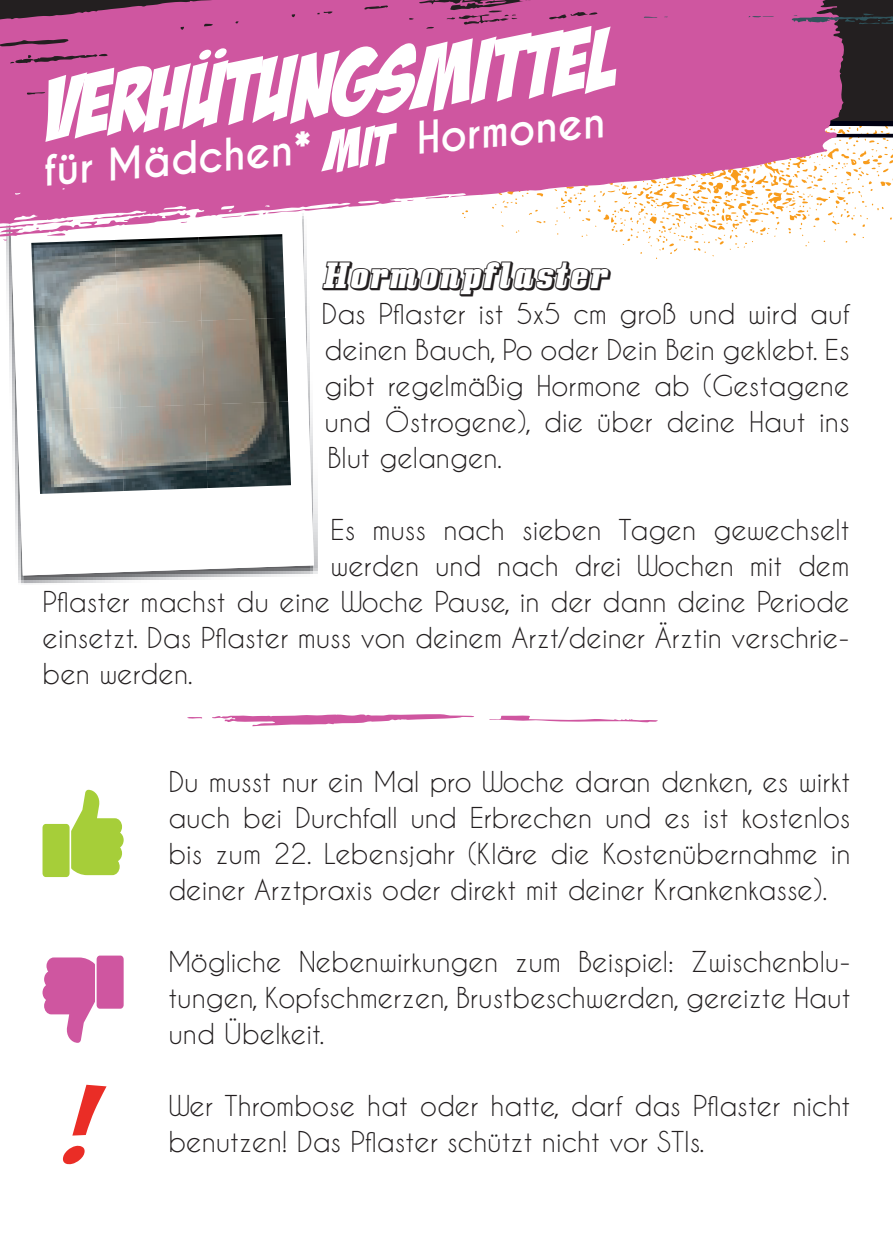
<style>
.page{position:relative;width:893px;height:1259px;background:#fff}
.page>*{position:absolute;margin:0;border:0;box-sizing:border-box;transform-origin:0 0}
.t1{font:90px "Bada Boom BB";color:#fff}
.t2{font:700 42px "Caviar Dreams";color:#fff}
.t3{font:36px "Bullpen Three D";color:#231f20}
.t4{font:27px/36px "Caviar Dreams";color:#231f20;text-align:justify}
.s1{font-family:"Bada Boom BB";font-weight:400;font-size:57px}
</style>
<div class="page">
<svg style="left:489px;top:715px;width:169px;height:8px"></svg>
<hr style="left:187px;top:716px;width:16px;height:3px;background:#cf56a0;border-radius:50%">
<svg style="left:212px;top:714px;width:262px;height:12px"></svg>
<svg style="left:71px;top:790px;width:53px;height:85px"></svg>
<div style="left:43px;top:824px;width:27px;height:53px;background:#a6ce39;border-radius:3px"></div>
<svg style="left:63px;top:1084px;width:44px;height:80px"></svg>
<svg style="left:43px;top:957px;width:52px;height:85px"></svg>
<div style="left:97px;top:955px;width:27px;height:53px;background:#cf56a0;border-radius:3px"></div>
<img style="left:6px;top:247px;width:312px;height:337px">
<svg style="left:10px;top:247px;width:304px;height:328px"></svg>
<img style="left:31px;top:247px;width:84px;height:80px">
<img style="left:115px;top:237px;width:83px;height:86px">
<img style="left:198px;top:234px;width:87px;height:87px">
<img style="left:34px;top:323px;width:84px;height:87px">
<img style="left:118px;top:321px;width:83px;height:86px">
<img style="left:201px;top:318px;width:87px;height:86px">
<img style="left:37px;top:407px;width:87px;height:87px">
<img style="left:121px;top:404px;width:86px;height:87px">
<img style="left:204px;top:401px;width:87px;height:87px">
<svg style="left:276px;top:162px;width:617px;height:97px"></svg>
<div style="left:0;top:0;width:893px;height:121px;background:#231f20"></div>
<svg style="left:0;top:233px;width:191px;height:14px"></svg>
<svg style="left:0;top:0;width:844px;height:233px;background:#d36ea9"></svg>
<svg style="left:748px;top:16px;width:26px;height:2px"></svg>
<svg style="left:644px;top:17px;width:13px;height:1px"></svg>
<svg style="left:791px;top:13px;width:102px;height:11px"></svg>
<svg style="left:199px;top:48px;width:28px;height:12px"></svg>
<h1 class="t1" style="left:37px;top:62px;width:577px;rotate:-5deg">Verhutungsmittel</h1>
<h2 class="t2" style="left:40px;top:145px;width:565px;rotate:-5deg">für Mädchen* <span class="s1">MIT</span> Hormonen</h2>
<h3 class="t3" style="left:322px;top:256px;width:287px">Hormonpflaster</h3>
<p class="t4" style="left:322px;top:295px;width:530px">Das Pflaster ist 5x5 cm groß und wird auf deinen Bauch, Po oder Dein Bein geklebt. Es gibt regelmäßig Hormone ab (Gestagene und Östrogene), die über deine Haut ins Blut gelangen.</p>
<p class="t4" style="left:331px;top:511px;width:521px">Es muss nach sieben Tagen gewechselt</p>
<p class="t4" style="left:331px;top:547px;width:521px">werden und nach drei Wochen mit dem</p>
<p class="t4" style="left:43px;top:583px;width:809px">Pflaster machst du eine Woche Pause, in der dann deine Periode</p>
<p class="t4" style="left:43px;top:619px;width:809px">einsetzt. Das Pflaster muss von deinem Arzt/deiner Ärztin verschrie-</p>
<p class="t4" style="left:43px;top:655px;width:152px">ben werden.</p>
<p class="t4" style="left:168px;top:763px;width:684px">Du musst nur ein Mal pro Woche daran denken, es wirkt auch bei Durchfall und Erbrechen und es ist kostenlos bis zum 22. Lebensjahr (Kläre die Kostenübernahme in deiner Arztpraxis oder direkt mit deiner Krankenkasse).</p>
<p class="t4" style="left:168px;top:943px;width:684px">Mögliche Nebenwirkungen zum Beispiel: Zwischenblu&shy;tungen, Kopfschmerzen, Brustbeschwerden, gereizte Haut und Übelkeit.</p>
<p class="t4" style="left:168px;top:1087px;width:684px">Wer Thrombose hat oder hatte, darf das Pflaster nicht benutzen! Das Pflaster schützt nicht vor STIs.</p>
</div>
